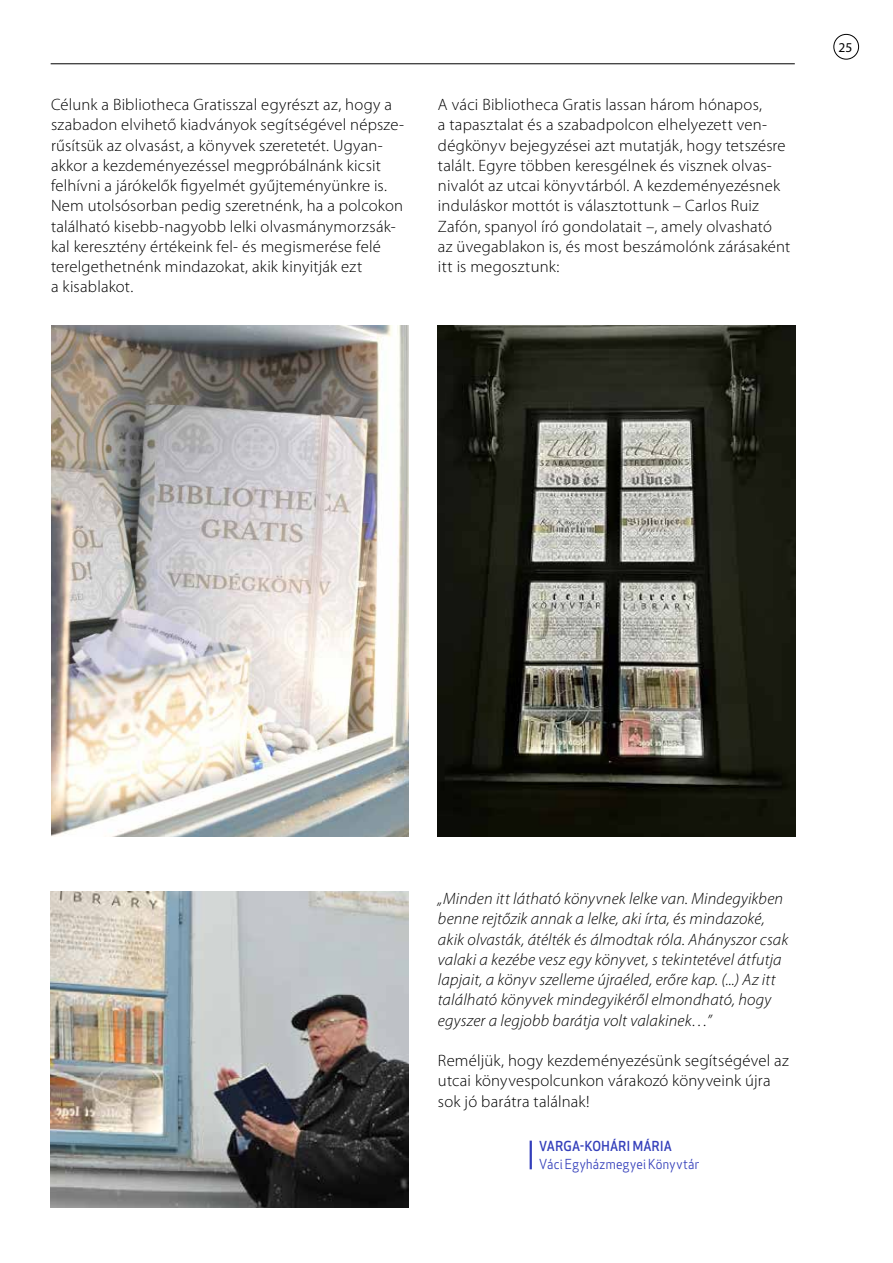
<style>
.page{position:relative;width:893px;height:1263px;background:#fff}
.page>*{position:absolute;margin:0;border:0;box-sizing:border-box;transform-origin:0 0}
.t1{font:300 16.5px/20.2px "Myriad Pro";letter-spacing:.01em;color:#000}
.t2{font:italic 300 16.5px/20.2px "Myriad Pro";letter-spacing:.01em;color:#000}
.t3{font:13.5px "Apex New";letter-spacing:.025em;color:#333eba;scale:.94 1}
.t4{font:500 13.5px "Apex New";letter-spacing:.03em;color:#333eba;scale:.94 1}
.t5{font:13.5px "Myriad Pro";color:#000}
</style>
<div class="page">
<img style="left:438px;top:325px;width:357px;height:512px">
<div style="left:833px;top:34px;width:26px;height:26px;border:1px solid #000;border-radius:50%"></div>
<img style="left:51px;top:892px;width:357px;height:316px">
<img style="left:51px;top:325px;width:357px;height:512px">
<hr style="left:530px;top:1140px;width:2px;height:29px;background:#333eba">
<hr style="left:51px;top:63px;width:744px;height:1px;background:#000">
<p class="t1" style="left:51px;top:95px;width:355px">Célunk a Bibliotheca Gratisszal egyrészt az, hogy a szabadon elvihető kiadványok segítségével népsze&shy;rűsítsük az olvasást, a könyvek szeretetét. Ugyan&shy;akkor a kezdeményezéssel megpróbálnánk kicsit felhívni a járókelők figyelmét gyűjteményünkre is.<br>Nem utolsósorban pedig szeretnénk, ha a polcokon található kisebb-nagyobb lelki olvasmánymorzsák&shy;kal keresztény értékeink fel- és megismerése felé terelgethetnénk mindazokat, akik kinyitják ezt<br>a kisablakot.</p>
<p class="t1" style="left:438px;top:95px;width:354px">A váci Bibliotheca Gratis lassan három hónapos,<br>a tapasztalat és a szabadpolcon elhelyezett ven&shy;dégkönyv bejegyzései azt mutatják, hogy tetszésre talált. Egyre többen keresgélnek és visznek olvas&shy;nivalót az utcai könyvtárból. A kezdeményezésnek induláskor mottót is választottunk – Carlos Ruiz Zafón, spanyol író gondolatait –, amely olvasható az üvegablakon is, és most beszámolónk zárásaként itt is megosztunk:</p>
<p class="t5" style="left:838px;top:40px;width:15px">25</p>
<p class="t2" style="left:438px;top:888px;width:352px">„Minden itt látható könyvnek lelke van. Mindegyikben benne rejtőzik annak a lelke, aki írta, és mindazoké, akik olvasták, átélték és álmodtak róla. Ahányszor csak valaki a kezébe vesz egy könyvet, s tekintetével átfutja lapjait, a könyv szelleme újraéled, erőre kap. (...) Az itt található könyvek mindegyikéről elmondható, hogy egyszer a legjobb barátja volt valakinek…”</p>
<p class="t1" style="left:438px;top:1051px;width:352px">Reméljük, hogy kezdeményezésünk segítségével az utcai könyvespolcunkon várakozó könyveink újra sok jó barátra találnak!</p>
<p class="t4" style="left:539px;top:1137px;width:143px">VARGA-KOHÁRI MÁRIA</p>
<p class="t3" style="left:539px;top:1156px;width:172px">Váci Egyházmegyei Könyvtár</p>
</div>
